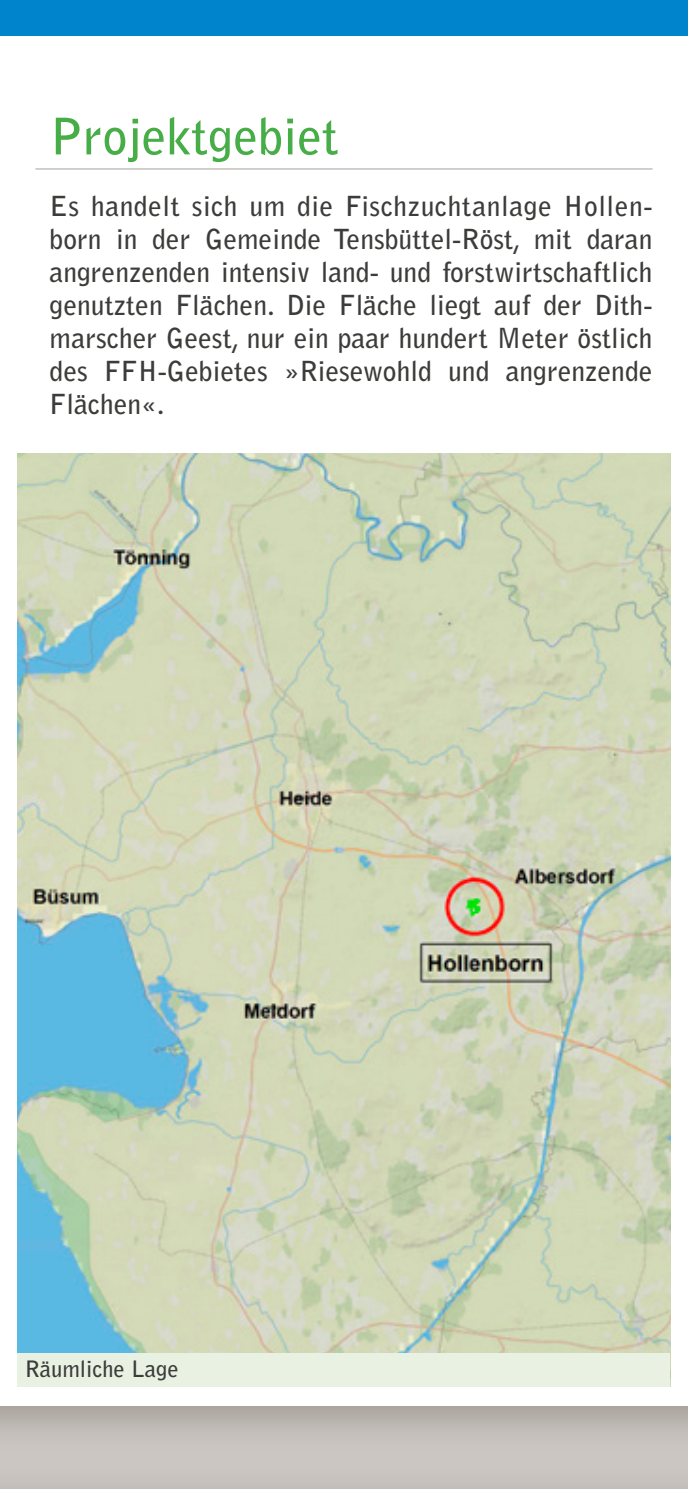
<style>
.page{position:relative;width:688px;height:1489px;background:#fff}
.page>*{position:absolute;margin:0;border:0;box-sizing:border-box;transform-origin:0 0}
.t1{font:700 50px "Bell Gothic Std";color:#47ad47}
.t2{font:700 27.5px/33px "Bell Gothic Std";color:#3c3c3a;text-align:justify}
.t3{font:700 22.5px "Bell Gothic Std";color:#3c3c3a}
</style>
<div class="page">
<div style="left:0;top:1405px;width:687px;height:83px;background:linear-gradient(to bottom,#b6b0aa,#cfcbc8)"></div>
<hr style="left:35px;top:168px;width:617px;height:1px;background:#a8a19a">
<div style="left:0;top:0;width:687px;height:36px;background:#0085cd"></div>
<img style="left:18px;top:454px;width:652px;height:898px">
<div style="left:18px;top:1352px;width:652px;height:34px;background:#e8f1e2"></div>
<h1 class="t1" style="left:50px;top:106px;width:290px">Projektgebiet</h1>
<p class="t2" style="left:50px;top:189px;width:604px">Es handelt sich um die Fischzuchtanlage Hollen&shy;born in der Gemeinde Tensbüttel-Röst, mit daran angrenzenden intensiv land- und forstwirtschaftlich genutzten Flächen. Die Fläche liegt auf der Dith&shy;marscher Geest, nur ein paar hundert Meter östlich des FFH-Gebietes »Riesewohld und angrenzende Flächen«.</p>
<p class="t3" style="left:25px;top:1354px;width:155px">Räumliche Lage</p>
</div>
